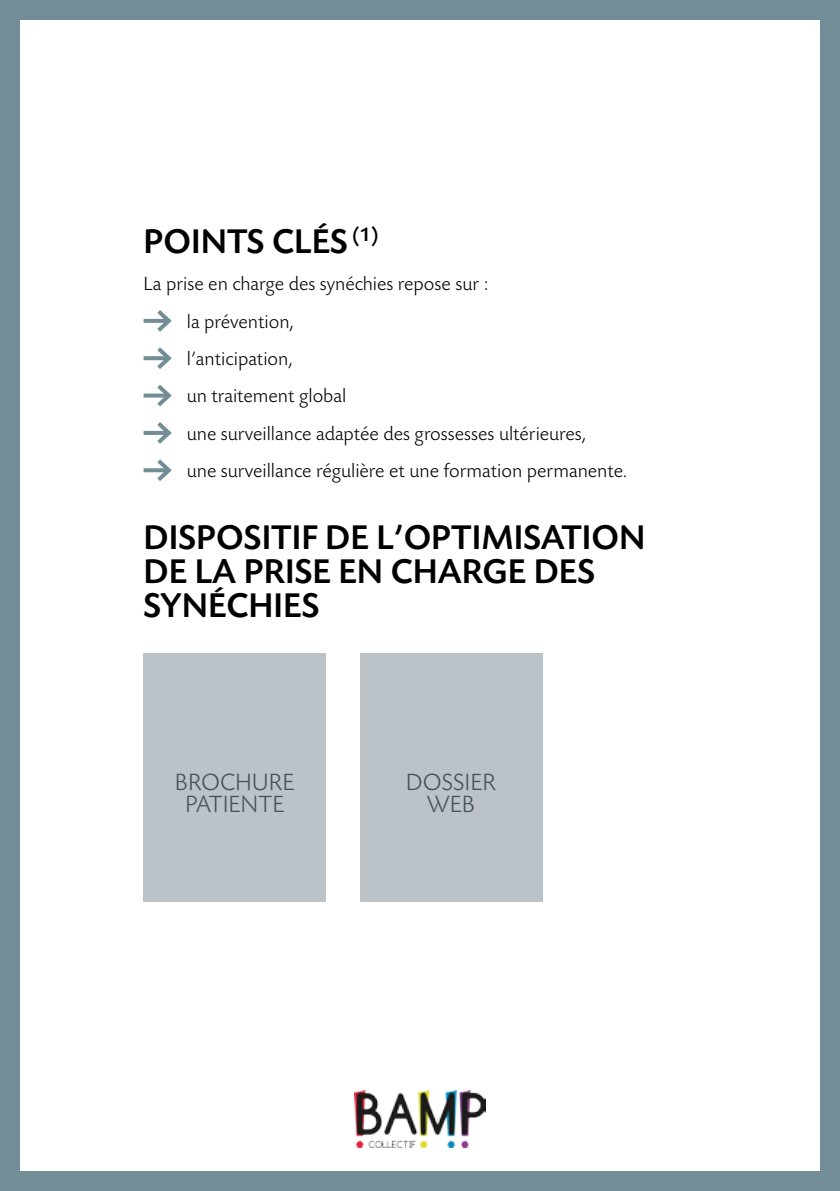
<style>
.page{position:relative;width:840px;height:1191px;background:#fff}
.page>*{position:absolute;margin:0;border:0;box-sizing:border-box;transform-origin:0 0}
.t1{font:500 36px/34px "Today SB";color:#000}
.t2{font:300 24.6px/22.2px "Today SB";color:#455253;text-align:center}
.t3{font:300 20px/37.4px "Today SB";color:#000}
</style>
<div class="page">
<div style="left:0;top:0;width:839px;height:1191px;border:20px solid #728d95"></div>
<svg style="left:143px;top:319px;width:10px;height:4px"></svg>
<svg style="left:153px;top:310px;width:19px;height:22px"></svg>
<svg style="left:143px;top:356px;width:10px;height:4px"></svg>
<svg style="left:153px;top:347px;width:19px;height:22px"></svg>
<svg style="left:143px;top:393px;width:10px;height:4px"></svg>
<svg style="left:153px;top:385px;width:19px;height:22px"></svg>
<hr style="left:143px;top:431px;width:26px;height:4px;background:#728d95">
<svg style="left:153px;top:422px;width:19px;height:22px"></svg>
<svg style="left:143px;top:468px;width:10px;height:4px"></svg>
<svg style="left:153px;top:459px;width:19px;height:22px"></svg>
<div style="left:143px;top:653px;width:183px;height:249px;background:#bcc3c8"></div>
<div style="left:359px;top:653px;width:183px;height:249px;background:#bcc3c8"></div>
<img style="left:354px;top:1090px;width:131px;height:57px">
<h1 class="t1" style="left:143px;top:226px;width:236px">POINTS CLÉS <sup>(1)</sup></h1>
<p class="t3" style="left:187px;top:266px;width:441px;text-indent:-43px">La prise en charge des synéchies repose sur :<br>la prévention,<br>l’anticipation,<br>un traitement global<br>une surveillance adaptée des grossesses ultérieures,<br>une surveillance régulière et une formation permanente.</p>
<h1 class="t1" style="left:143px;top:521px;width:503px">DISPOSITIF DE L’OPTIMISATION<br>DE LA PRISE EN CHARGE DES<br>SYNÉCHIES</h1>
<p class="t2" style="left:175px;top:771px;width:121px">BROCHURE<br>PATIENTE</p>
<p class="t2" style="left:405px;top:771px;width:92px">DOSSIER<br>WEB</p>
</div>
